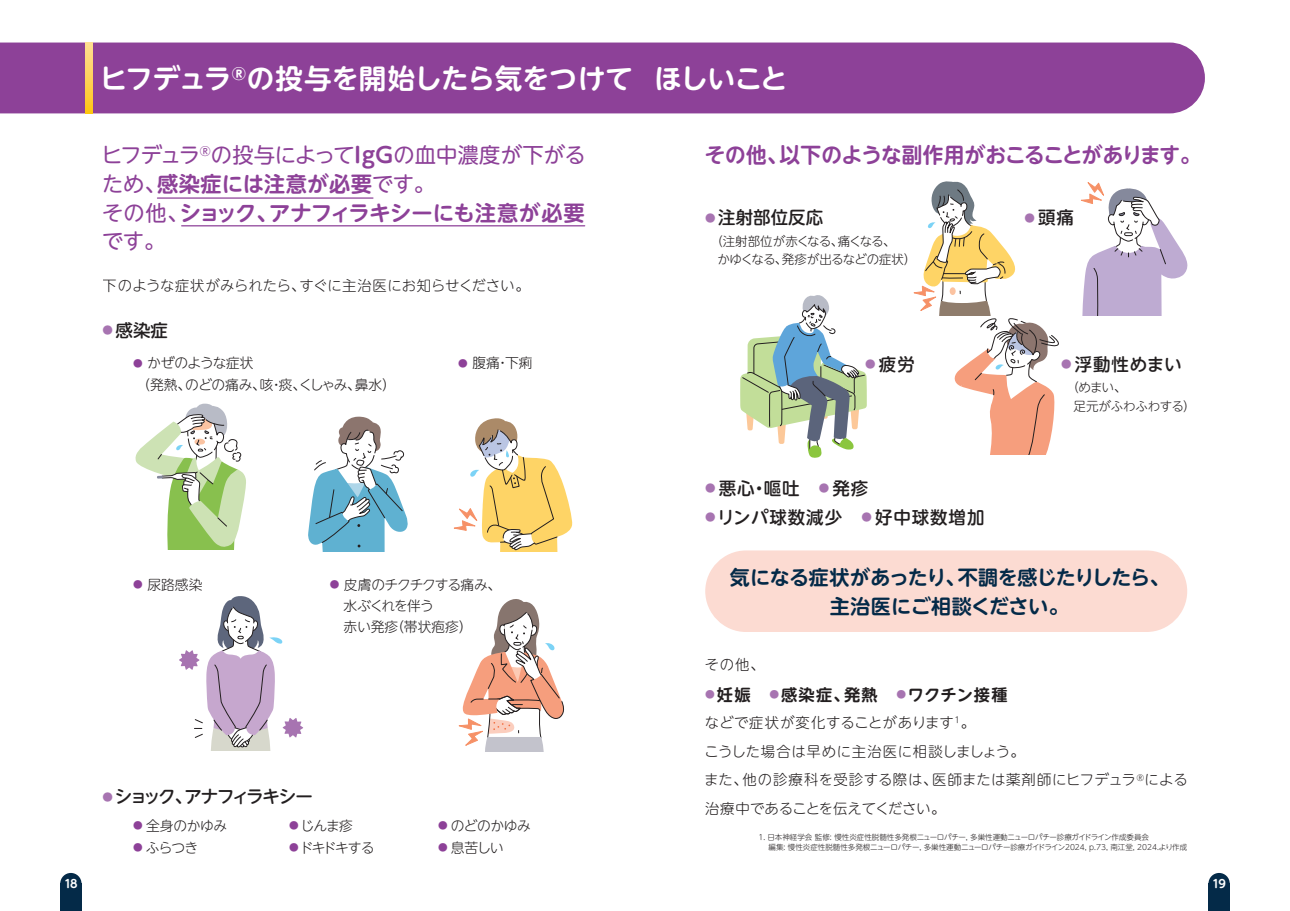
<style>
.page{position:relative;width:1290px;height:911px;background:#fff}
.page>*{position:absolute;margin:0;border:0;box-sizing:border-box;transform-origin:0 0}
.t1{font:700 27.5px "UD Shin M Go Pr 6 N De";letter-spacing:-.005em;color:#fff}
.t2{font:700 21.25px/28.8px "UD Shin M Go Pr 6 N De";color:#8d4198}
.t3{font:21.25px "UD Shin M Go Pr 6 N";letter-spacing:-.015em;color:#8d4198}
.t4{font:700 20px/28.8px "UD Shin M Go Pr 6 N De";letter-spacing:-.02em;color:#042a48;text-align:center}
.t5{font:500 17.5px "UD Shin M Go Pr 6 N";color:#231f20}
.t6{font:500 17.5px "UD Shin M Go Pr 6 N";letter-spacing:.05em;color:#231f20}
.t7{font:500 17.5px "UD Shin M Go Pr 6 N";letter-spacing:-.11em;color:#231f20}
.t8{font:700 16.25px "UD Shin M Go Pr 6 N De";letter-spacing:.075em;color:#231f20}
.t9{font:300 14.38px/28.8px "UD Shin M Go Pr 6 N";letter-spacing:.015em;color:#231f20}
.t10{font:300 13.75px/21.2px "UD Shin M Go Pr 6 N";letter-spacing:-.04em;color:#231f20}
.t11{font:300 12.5px/18.8px "UD Shin M Go Pr 6 N";letter-spacing:-.03em;color:#231f20}
.t12{font:700 11.25px "UD Shin M Go Pr 6 N De";color:#fff}
.t13{font:300 7.5px/10px "UD Shin M Go Pr 6 N";color:#231f20}
.s1{font-family:"UD Shin M Go Pr 6 N De";font-weight:700}
.s2{font-family:"UD Shin M Go Pr 6 N";font-weight:400}
.s3{font-size:9.62px;color:#8d4198}
</style>
<div class="page">
<div style="left:705px;top:550px;width:482px;height:82px;background:#fcdbd2;border-radius:41px"></div>
<hr style="left:157px;top:197px;width:216px;height:2px;background:#8d4198">
<hr style="left:182px;top:225px;width:403px;height:1px;background:#8d4198">
<div style="left:0;top:43px;width:1205px;height:70px;background:#8d4198"></div>
<svg style="left:85px;top:43px;width:7px;height:70px"></svg>
<svg style="left:179px;top:596px;width:124px;height:155px"></svg>
<svg style="left:453px;top:418px;width:120px;height:133px"></svg>
<svg style="left:308px;top:416px;width:100px;height:135px"></svg>
<svg style="left:135px;top:403px;width:111px;height:147px"></svg>
<svg style="left:458px;top:599px;width:107px;height:152px"></svg>
<svg style="left:740px;top:295px;width:127px;height:163px"></svg>
<svg style="left:1081px;top:182px;width:107px;height:133px"></svg>
<svg style="left:913px;top:181px;width:146px;height:274px"></svg>
<div style="left:60px;top:883px;width:21px;height:28px;background:#042a48"></div>
<div style="left:60px;top:873px;width:21px;height:21px;background:#042a48;border-radius:50%"></div>
<div style="left:1208px;top:883px;width:22px;height:28px;background:#042a48"></div>
<div style="left:1208px;top:873px;width:22px;height:21px;background:#042a48;border-radius:50%"></div>
<h1 class="t1" style="left:100px;top:55px;width:690px">ヒフデュラ<sup>®</sup>の投与を開始したら気をつけて ほしいこと</h1>
<h2 class="t3" style="left:101px;top:137px;width:486px">ヒフデュラ<sup>®</sup>の投与によって<span class="s1">IgG</span>の血中濃度が下がる</h2>
<h2 class="t2" style="left:102px;top:168px;width:484px"><span class="s2">ため、</span>感染症には注意が必要<span class="s2">です。<br>その他、</span>ショック、アナフィラキシーにも注意が必要</h2>
<h2 class="t3" style="left:102px;top:224px;width:65px">です。</h2>
<p class="t9" style="left:103px;top:270px;width:428px">下のような症状がみられたら、すぐに主治医にお知らせください。</p>
<p class="t5" style="left:102px;top:315px;width:67px"><sup>●</sup> 感染症</p>
<p class="t10" style="left:133px;top:352px;width:264px"><span class="s3">●</span> かぜのような症状<br>（発熱、のどの痛み、咳・痰、くしゃみ、鼻水）</p>
<p class="t10" style="left:458px;top:352px;width:76px"><span class="s3">●</span> 腹痛・下痢</p>
<p class="t10" style="left:133px;top:573px;width:71px"><span class="s3">●</span> 尿路感染</p>
<p class="t10" style="left:343px;top:573px;width:159px;text-indent:-14px"><span class="s3">●</span> 皮膚のチクチクする痛み、水ぶくれを伴う<br>赤い発疹（帯状疱疹）</p>
<p class="t7" style="left:102px;top:782px;width:212px"><sup>●</sup> ショック、アナフィラキシー</p>
<p class="t10" style="left:133px;top:814px;width:96px"><span class="s3">●</span> 全身のかゆみ</p>
<p class="t10" style="left:289px;top:814px;width:65px"><span class="s3">●</span> じんま疹</p>
<p class="t10" style="left:438px;top:814px;width:94px"><span class="s3">●</span> のどのかゆみ</p>
<p class="t10" style="left:133px;top:836px;width:66px"><span class="s3">●</span> ふらつき</p>
<p class="t10" style="left:289px;top:836px;width:87px"><span class="s3">●</span> ドキドキする</p>
<p class="t10" style="left:438px;top:836px;width:67px"><span class="s3">●</span> 息苦しい</p>
<h2 class="t2" style="left:705px;top:140px;width:498px">その他、以下のような副作用がおこることがあります。</h2>
<p class="t5" style="left:705px;top:203px;width:120px"><sup>●</sup> 注射部位反応</p>
<p class="t11" style="left:717px;top:231px;width:200px;text-indent:-7px">（注射部位が赤くなる、痛くなる、<br>かゆくなる、発疹が出るなどの症状）</p>
<p class="t5" style="left:865px;top:349px;width:51px"><sup>●</sup> 疲労</p>
<p class="t5" style="left:705px;top:474px;width:165px"><sup>●</sup> 悪心・嘔吐　<sup>●</sup> 発疹</p>
<p class="t6" style="left:705px;top:502px;width:281px"><sup>●</sup>リンパ球数減少　<sup>●</sup> 好中球数増加</p>
<p class="t5" style="left:1024px;top:203px;width:51px"><sup>●</sup> 頭痛</p>
<p class="t5" style="left:1061px;top:349px;width:122px"><sup>●</sup> 浮動性めまい</p>
<p class="t11" style="left:1073px;top:377px;width:123px;text-indent:-7px">（めまい、<br>足元がふわふわする）</p>
<h3 class="t4" style="left:730px;top:562px;width:441px">気になる症状があったり、不調を感じたりしたら、主治医にご相談ください。</h3>
<p class="t9" style="left:705px;top:650px;width:62px">その他、</p>
<p class="t8" style="left:705px;top:681px;width:304px"><sup>●</sup> 妊娠　<sup>●</sup> 感染症、発熱　<sup>●</sup>ワクチン接種</p>
<p class="t9" style="left:704px;top:707px;width:485px">などで症状が変化することがあります<sup>1</sup>。<br>こうした場合は早めに主治医に相談しましょう。<br>また、他の診療科を受診する際は、医師または薬剤師にヒフデュラ<sup>®</sup>による治療中であることを伝えてください。</p>
<p class="t13" style="left:768px;top:832px;width:420px;text-indent:-10px">1. 日本神経学会 監修: 慢性炎症性脱髄性多発根ニューロパチー, 多巣性運動ニューロパチー診療ガイドライン作成委員会<br>編集: 慢性炎症性脱髄性多発根ニューロパチー, 多巣性運動ニューロパチー診療ガイドライン2024, p.73, 南江堂, 2024.より作成</p>
<p class="t12" style="left:64px;top:874px;width:15px">18</p>
<p class="t12" style="left:1212px;top:874px;width:15px">19</p>
</div>
